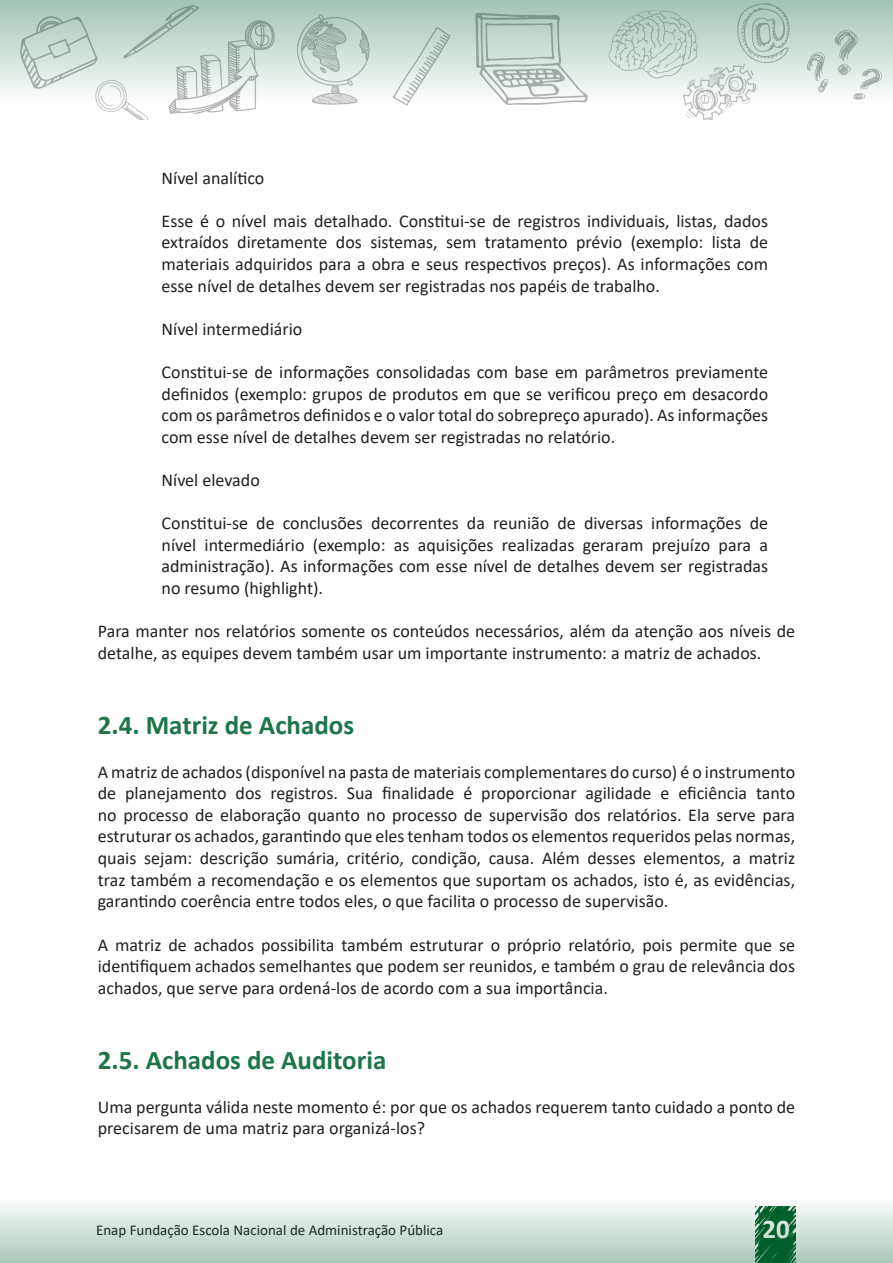
<style>
.page{position:relative;width:893px;height:1263px;background:#fff}
.page>*{position:absolute;margin:0;border:0;box-sizing:border-box;transform-origin:0 0}
.Sub-titulo{font:700 27px "Calibri";color:#1d7549}
.t1{font:700 27px "Calibri";color:#fff}
.texto{font:18px/21.6px "Calibri";color:#231f20}
.Bullets_marcação_II{font:18px/21.6px "Calibri";color:#231f20;text-align:justify}
.t2{font:15px "Calibri";color:#231f20}
</style>
<div class="page">
<svg style="left:0;top:0;width:893px;height:120px"></svg>
<svg style="left:0;top:1205px;width:893px;height:58px;background:#c5dad0"></svg>
<p class="Bullets_marcação_II" style="left:162px;top:166px;width:104px">Nível analítico</p>
<p class="Bullets_marcação_II" style="left:162px;top:210px;width:608px">Esse é o nível mais detalhado. Constitui-se de registros individuais, listas, dados extraídos diretamente dos sistemas, sem tratamento prévio (exemplo: lista de materiais adquiridos para a obra e seus respectivos preços). As informações com esse nível de detalhes devem ser registradas nos papéis de trabalho.</p>
<p class="Bullets_marcação_II" style="left:162px;top:318px;width:142px">Nível intermediário</p>
<p class="Bullets_marcação_II" style="left:162px;top:361px;width:608px">Constitui-se de informações consolidadas com base em parâmetros previamente definidos (exemplo: grupos de produtos em que se verificou preço em desacordo com os parâmetros definidos e o valor total do sobrepreço apurado). As informações com esse nível de detalhes devem ser registradas no relatório.</p>
<p class="Bullets_marcação_II" style="left:162px;top:469px;width:100px">Nível elevado</p>
<p class="Bullets_marcação_II" style="left:162px;top:512px;width:608px">Constitui-se de conclusões decorrentes da reunião de diversas informações de nível intermediário (exemplo: as aquisições realizadas geraram prejuízo para a administração). As informações com esse nível de detalhes devem ser registradas no resumo (highlight).</p>
<p class="texto" style="left:98px;top:620px;width:699px">Para manter nos relatórios somente os conteúdos necessários, além da atenção aos níveis de detalhe, as equipes devem também usar um importante instrumento: a matriz de achados.</p>
<p class="Sub-titulo" style="left:98px;top:706px;width:258px">2.4. Matriz de Achados</p>
<p class="texto" style="left:98px;top:760px;width:699px;text-align:justify">A matriz de achados (disponível na pasta de materiais complementares do curso) é o instrumento de planejamento dos registros. Sua finalidade é proporcionar agilidade e eficiência tanto no processo de elaboração quanto no processo de supervisão dos relatórios. Ela serve para estruturar os achados, garantindo que eles tenham todos os elementos requeridos pelas normas, quais sejam: descrição sumária, critério, condição, causa. Além desses elementos, a matriz traz também a recomendação e os elementos que suportam os achados, isto é, as evidências, garantindo coerência entre todos eles, o que facilita o processo de supervisão.</p>
<p class="texto" style="left:98px;top:933px;width:699px;text-align:justify">A matriz de achados possibilita também estruturar o próprio relatório, pois permite que se identifiquem achados semelhantes que podem ser reunidos, e também o grau de relevância dos achados, que serve para ordená-los de acordo com a sua importância.</p>
<p class="Sub-titulo" style="left:98px;top:1041px;width:290px">2.5. Achados de Auditoria</p>
<p class="texto" style="left:98px;top:1095px;width:699px">Uma pergunta válida neste momento é: por que os achados requerem tanto cuidado a ponto de precisarem de uma matriz para organizá-los?</p>
<p class="t2" style="left:96px;top:1220px;width:349px">Enap Fundação Escola Nacional de Administração Pública</p>
<h1 class="t1" style="left:763px;top:1210px;width:29px">20</h1>
</div>
